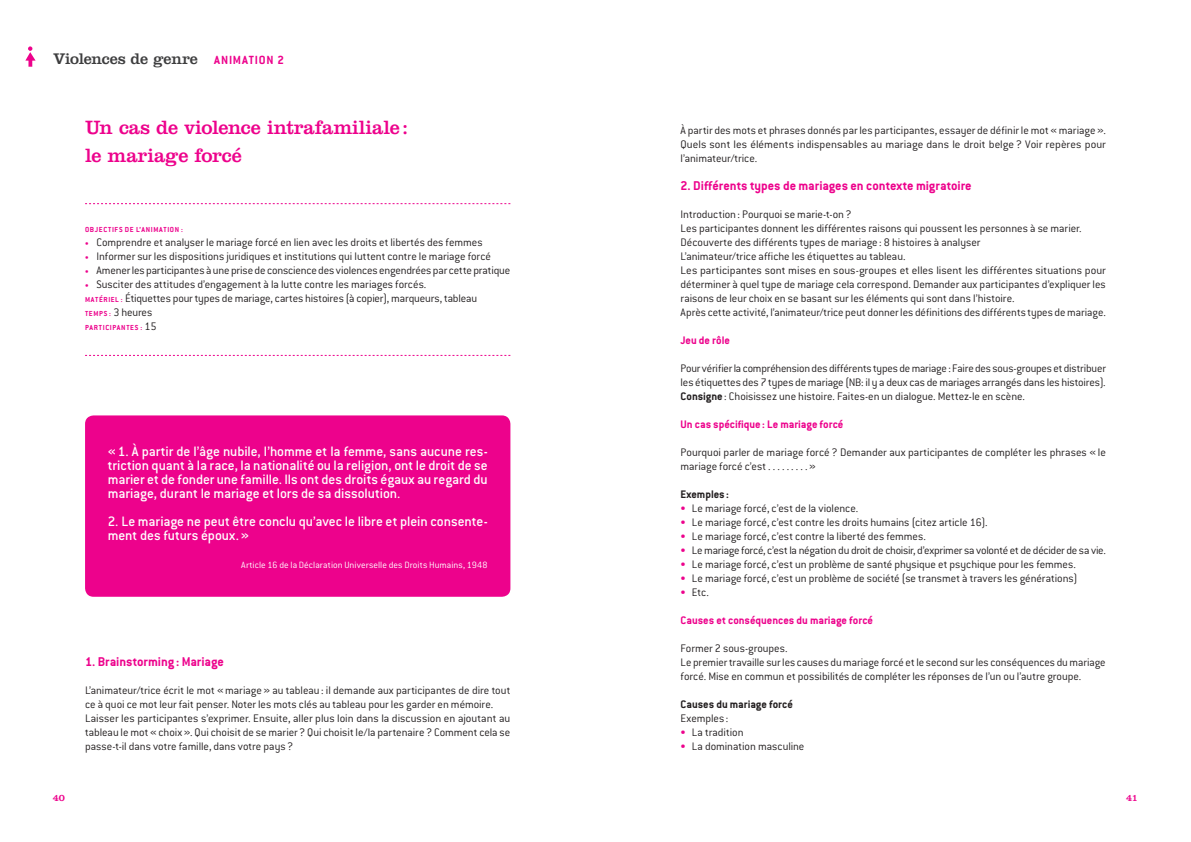
<style>
.page{position:relative;width:1191px;height:842px;background:#fff}
.page>*{position:absolute;margin:0;border:0;box-sizing:border-box;transform-origin:0 0}
.t1{font:20px/28px "Clarendon";letter-spacing:-.005em;color:#ed028c}
.t2{font:16px "Clarendon";letter-spacing:-.015em;color:#3e3e3f}
.t3{font:500 15px/14px "Conduit ITC";letter-spacing:.005em;color:#fff;text-align:justify}
.t4{font:700 14px "Conduit ITC";letter-spacing:-.005em;color:#ed028c}
.t5{font:300 12px/14px "Conduit ITC";letter-spacing:-.005em;color:#231f20}
.t6{font:300 12px "Conduit ITC";letter-spacing:-.025em;color:#231f20}
.t7{font:700 12px "Conduit ITC";color:#ed028c}
.t8{font:700 12px "Conduit ITC";letter-spacing:-.005em;color:#231f20}
.t9{font:300 10px "Conduit ITC";letter-spacing:.005em;color:#fff}
.t10{font:10px "Clarendon";color:#ed028c}
.t11{font:700 8px "Conduit ITC";letter-spacing:.09em;color:#ed028c}
.s1{font-family:"Conduit ITC";font-weight:700;font-size:13px;color:#ed028c}
.s2{font-weight:700;font-size:8px;color:#ed028c}
.s3{font-weight:300;font-size:12px;color:#231f20}
.s4{font-weight:700}
.s5{color:#ed028c}
</style>
<div class="page">
<svg style="left:25px;top:46px;width:11px;height:21px"></svg>
<svg style="left:85px;top:355px;width:425px;height:1px"></svg>
<svg style="left:85px;top:203px;width:425px;height:1px"></svg>
<div style="left:85px;top:415px;width:425px;height:182px;background:#ed028c;border-radius:9px"></div>
<h2 class="t2" style="left:53px;top:49px;width:232px">Violences de genre <span class="s1">AN IMAT ION 2</span></h2>
<h1 class="t1" style="left:85px;top:113px;width:325px">Un cas de violence intrafamiliale : le mariage forcé</h1>
<p class="t11" style="left:85px;top:225px;width:99px">Objectifs de l’animation :</p>
<p class="t5" style="left:85px;top:235px;width:399px"><span class="s2">•</span> Comprendre et analyser le mariage forcé en lien avec les droits et libertés des femmes</p>
<p class="t5" style="left:85px;top:249px;width:407px"><span class="s2">•</span> Informer sur les dispositions juridiques et institutions qui luttent contre le mariage forcé</p>
<p class="t5" style="left:85px;top:263px;width:427px"><span class="s2">•</span> Amener les participantes à une prise de conscience des violences engendrées par cette pratique</p>
<p class="t5" style="left:85px;top:277px;width:393px"><span class="s2">•</span> Susciter des attitudes d’engagement à la lutte contre les mariages forcés.<br><span class="s2">M atéri el :</span> Étiquettes pour types de mariage, cartes histoires (à copier), marqueurs, tableau<br><span class="s2">Temps :</span> 3 heures</p>
<p class="t11" style="left:85px;top:323px;width:73px">Participantes : <span class="s3">15</span></p>
<p class="t3" style="left:108px;top:444px;width:381px">«1. À partir de l’âge nubile, l’homme et la femme, sans aucune res&shy;triction quant à la race, la nationalité ou la religion, ont le droit de se marier et de fonder une famille. Ils ont des droits égaux au regard du mariage, durant le mariage et lors de sa dissolution.</p>
<p class="t3" style="left:108px;top:514px;width:381px">2. Le mariage ne peut être conclu qu’avec le libre et plein consente&shy;ment des futurs époux.»</p>
<p class="t9" style="left:241px;top:559px;width:248px">Article 16 de la Déclaration Universelle des Droits Humains, 1948</p>
<p class="t4" style="left:85px;top:653px;width:140px">1. Brainstorming : Mariage</p>
<p class="t5" style="left:85px;top:683px;width:427px">L’animateur/trice écrit le mot «mariage» au tableau : il demande aux participantes de dire tout ce à quoi ce mot leur fait penser. Noter les mots clés au tableau pour les garder en mémoire.<br>Laisser les participantes s’exprimer. Ensuite, aller plus loin dans la discussion en ajoutant au tableau le mot «choix». Qui choisit de se marier? Qui choisit le/la partenaire? Comment cela se passe-t-il dans votre famille, dans votre pays?</p>
<p class="t5" style="left:680px;top:123px;width:427px;text-align:justify">À partir des mots et phrases donnés par les participantes, essayer de définir le mot «mariage».<br>Quels sont les éléments indispensables au mariage dans le droit belge ? Voir repères pour l’animateur/trice.</p>
<p class="t4" style="left:680px;top:177px;width:293px">2. Différents types de mariages en contexte migratoire</p>
<p class="t5" style="left:680px;top:207px;width:427px">Introduction : Pourquoi se marie-t-on?<br>Les participantes donnent les différentes raisons qui poussent les personnes à se marier.<br>Découverte des différents types de mariage : 8 histoires à analyser<br>L’animateur/trice affiche les étiquettes au tableau.<br>Les participantes sont mises en sous-groupes et elles lisent les différentes situations pour déterminer à quel type de mariage cela correspond. Demander aux participantes d’expliquer les raisons de leur choix en se basant sur les éléments qui sont dans l’histoire.<br>Après cette activité, l’animateur/trice peut donner les définitions des différents types de mariage.</p>
<p class="t7" style="left:680px;top:333px;width:51px">Jeu de rôle</p>
<p class="t5" style="left:680px;top:361px;width:427px;text-align:justify">Pour vérifier la compréhension des différents types de mariage: Faire des sous-groupes et distribuer les étiquettes des 7 types de mariage (NB: il y a deux cas de mariages arrangés dans les histoires).<br><span class="s4">Consigne</span> : Choisissez une histoire. Faites-en un dialogue. Mettez-le en scène.</p>
<p class="t7" style="left:680px;top:417px;width:164px">Un cas spécifique : Le mariage forcé</p>
<p class="t5" style="left:680px;top:445px;width:427px">Pourquoi parler de mariage forcé ? Demander aux participantes de compléter les phrases «le mariage forcé c’est . . . . . . . . .»</p>
<p class="t8" style="left:680px;top:487px;width:50px">Exemples :</p>
<p class="t5" style="left:680px;top:501px;width:179px"><span class="s5">•</span> Le mariage forcé, c’est de la violence.</p>
<p class="t5" style="left:680px;top:515px;width:308px"><span class="s5">•</span> Le mariage forcé, c’est contre les droits humains (citez article 16).</p>
<p class="t5" style="left:680px;top:529px;width:247px"><span class="s5">•</span> Le mariage forcé, c’est contre la liberté des femmes.</p>
<p class="t6" style="left:680px;top:544px;width:427px"><span class="s5">•</span> Le mariage forcé, c’est la négation du droit de choisir, d’exprimer sa volonté et de décider de sa vie.</p>
<p class="t5" style="left:680px;top:557px;width:397px"><span class="s5">•</span> Le mariage forcé, c’est un problème de santé physique et psychique pour les femmes.</p>
<p class="t5" style="left:680px;top:571px;width:398px"><span class="s5">•</span> Le mariage forcé, c’est un problème de société (se transmet à travers les générations)</p>
<p class="t5" style="left:680px;top:585px;width:30px"><span class="s5">•</span> Etc.</p>
<p class="t7" style="left:680px;top:613px;width:194px">Causes et conséquences du mariage forcé</p>
<p class="t5" style="left:680px;top:641px;width:426px">Former 2 sous-groupes.<br>Le premier travaille sur les causes du mariage forcé et le second sur les conséquences du mariage forcé. Mise en commun et possibilités de compléter les réponses de l’un ou l’autre groupe.</p>
<p class="t8" style="left:680px;top:697px;width:114px">Causes du mariage forcé</p>
<p class="t5" style="left:680px;top:711px;width:49px">Exemples :</p>
<p class="t5" style="left:680px;top:725px;width:65px"><span class="s5">•</span> La tradition</p>
<p class="t5" style="left:680px;top:739px;width:125px"><span class="s5">•</span> La domination masculine</p>
<p class="t10" style="left:53px;top:791px;width:14px">40</p>
<p class="t10" style="left:1126px;top:791px;width:13px">41</p>
</div>
